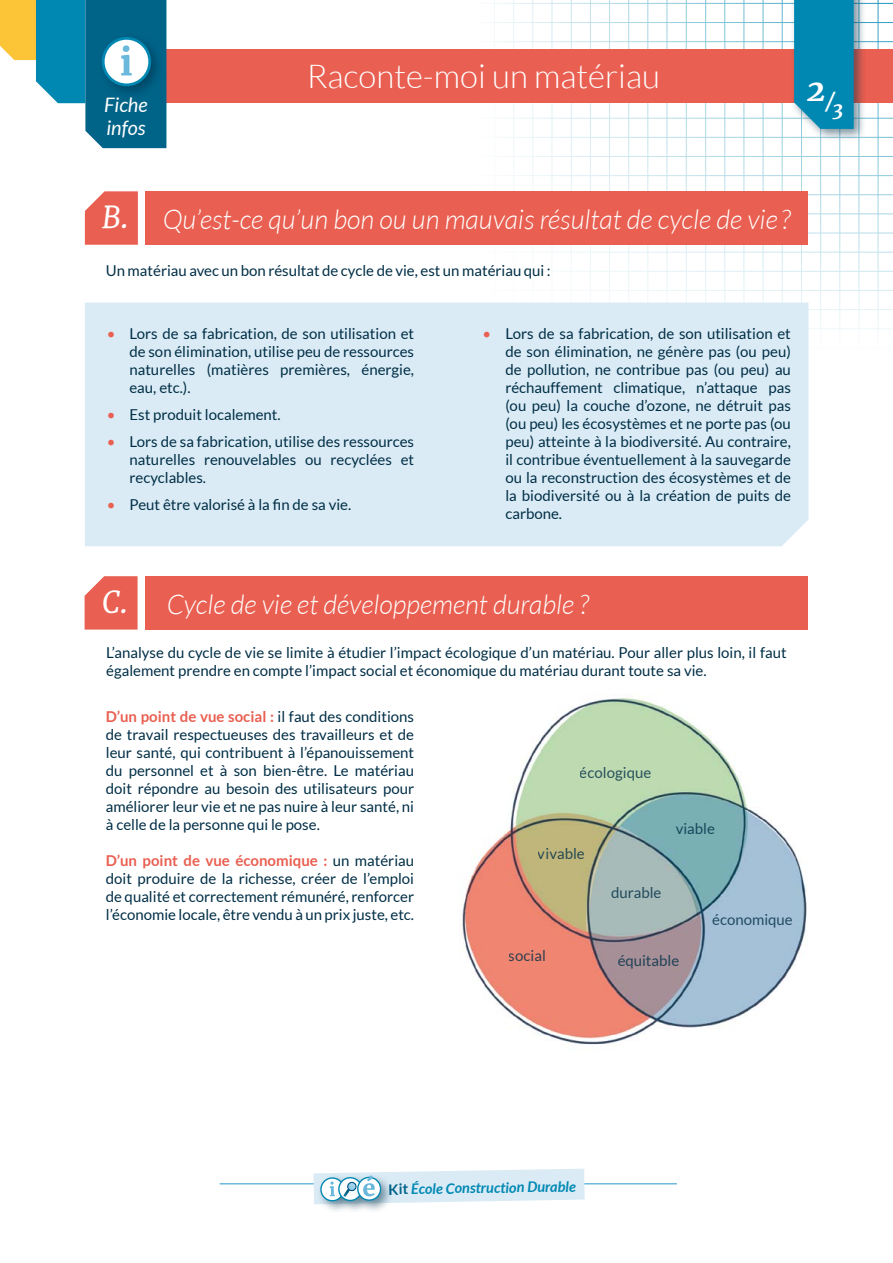
<style>
.page{position:relative;width:893px;height:1263px;background:#fff}
.page>*{position:absolute;margin:0;border:0;box-sizing:border-box;transform-origin:0 0}
.t1{font:300 33px "Lato";color:#fff}
.t2{font:italic 700 33px "Merriweather";color:#fff}
.t3{font:italic 300 27px "Lato";color:#fff}
.t4{font:italic 700 21px "Merriweather";color:#fff}
.t5{font:italic 19.95px "Lato";color:#fff}
.t6{font:15px/18px "Lato";color:#002e46;text-align:justify}
.t7{font:italic 700 14.55px "Lato";color:#0088b3}
.s1{font-family:"Merriweather";font-weight:400;font-size:30px}
.s2{color:#e95f51}
.s3{font-weight:700;color:#e95f51}
.s4{font-style:normal;color:#006388}
</style>
<div class="page">
<hr style="left:220px;top:1183px;width:457px;height:1px;background:#6ab9dd">
<div style="left:317px;top:1174px;width:40px;height:40px;background:#002e46;opacity:.5"></div>
<div style="left:335px;top:1173px;width:40px;height:41px;background:#002e46;opacity:.5"></div>
<div style="left:353px;top:1173px;width:41px;height:40px;background:#002e46;opacity:.5"></div>
<svg style="left:313px;top:1168px;width:272px;height:39px"></svg>
<div style="left:131px;top:49px;width:762px;height:54px;background:#e95f51"></div>
<div style="left:790px;top:0;width:76px;height:142px;background:#002e46;opacity:.5"></div>
<svg style="left:794px;top:0;width:60px;height:129px;background:#0b8cb5"></svg>
<svg style="left:0;top:0;width:166px;height:148px"></svg>
<div style="left:85px;top:303px;width:723px;height:243px;background:#daebf5"></div>
<img style="left:462px;top:695px;width:345px;height:350px">
<div style="left:145px;top:576px;width:663px;height:54px;background:#e95f51"></div>
<svg style="left:85px;top:576px;width:53px;height:54px;background:#ea6c5f"></svg>
<svg style="left:85px;top:191px;width:53px;height:54px;background:#ea6b5e"></svg>
<div style="left:146px;top:191px;width:662px;height:54px;background:#e95f51"></div>
<h1 class="t1" style="left:307px;top:58px;width:355px">Raconte-moi un matériau</h1>
<h1 class="t2" style="left:807px;top:66px;width:30px">2<sub>/</sub></h1>
<h3 class="t5" style="left:104px;top:94px;width:45px">Fiche</h3>
<h3 class="t4" style="left:832px;top:94px;width:13px">3</h3>
<h3 class="t5" style="left:106px;top:116px;width:41px">infos</h3>
<h2 class="t3" style="left:102px;top:205px;width:690px"><span class="s1">B.</span> Qu’est-ce qu’un bon ou un mauvais résultat de cycle de vie ?</h2>
<p class="t6" style="left:106px;top:262px;width:446px">Un matériau avec un bon résultat de cycle de vie, est un matériau qui :</p>
<p class="t6" style="left:129px;top:324px;width:286px;text-indent:-23px"><span class="s2">•</span> Lors de sa fabrication, de son utilisation et de son élimination, utilise peu de ressources naturelles (matières premières, énergie, eau, etc.).</p>
<p class="t6" style="left:107px;top:405px;width:175px"><span class="s2">•</span> Est produit localement.</p>
<p class="t6" style="left:129px;top:432px;width:286px;text-indent:-23px"><span class="s2">•</span> Lors de sa fabrication, utilise des ressources naturelles renouvelables ou recyclées et recyclables.</p>
<p class="t6" style="left:107px;top:495px;width:246px"><span class="s2">•</span> Peut être valorisé à la fin de sa vie.</p>
<p class="t6" style="left:505px;top:324px;width:287px;text-indent:-23px"><span class="s2">•</span> Lors de sa fabrication, de son utilisation et de son élimination, ne génère pas (ou peu) de pollution, ne contribue pas (ou peu) au réchauffement climatique, n’attaque pas (ou peu) la couche d’ozone, ne détruit pas (ou peu) les écosystèmes et ne porte pas (ou peu) atteinte à la biodiversité. Au contraire, il contribue éventuellement à la sauvegarde ou la reconstruction des écosystèmes et de la biodiversité ou à la création de puits de carbone.</p>
<h2 class="t3" style="left:102px;top:590px;width:488px"><span class="s1">C.</span> Cycle de vie et développement durable ?</h2>
<p class="t6" style="left:106px;top:644px;width:682px">L’analyse du cycle de vie se limite à étudier l’impact écologique d’un matériau. Pour aller plus loin, il faut également prendre en compte l’impact social et économique du matériau durant toute sa vie.</p>
<p class="t6" style="left:106px;top:707px;width:310px"><span class="s3">D’un point de vue social :</span> il faut des conditions de travail respectueuses des travailleurs et de leur santé, qui contribuent à l’épanouissement du personnel et à son bien-être. Le matériau doit répondre au besoin des utilisateurs pour améliorer leur vie et ne pas nuire à leur santé, ni à celle de la personne qui le pose.</p>
<p class="t6" style="left:106px;top:851px;width:310px"><span class="s3">D’un point de vue économique :</span> un matériau doit produire de la richesse, créer de l’emploi de qualité et correctement rémunéré, renforcer l’économie locale, être vendu à un prix juste, etc.</p>
<p class="t6" style="left:580px;top:763px;width:73px">écologique</p>
<p class="t6" style="left:538px;top:845px;width:48px">vivable</p>
<p class="t6" style="left:676px;top:819px;width:41px">viable</p>
<p class="t6" style="left:611px;top:884px;width:52px">durable</p>
<p class="t6" style="left:712px;top:911px;width:82px">économique</p>
<p class="t6" style="left:509px;top:946px;width:39px">social</p>
<p class="t6" style="left:617px;top:951px;width:63px">équitable</p>
<p class="t7" style="left:388px;top:1181px;width:189px;rotate:-1deg"><span class="s4">Kit</span> École Construction Durable</p>
</div>
